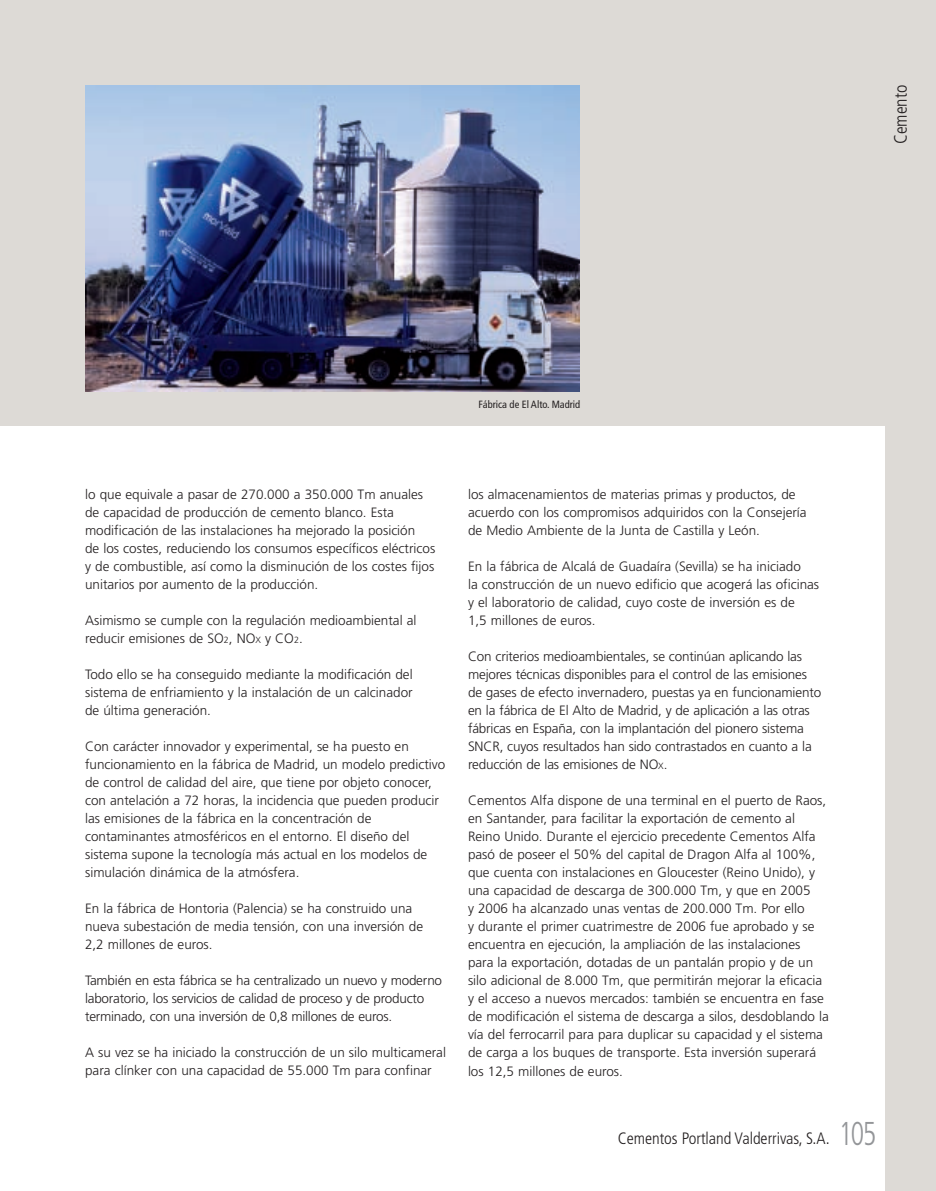
<style>
.page{position:relative;width:936px;height:1191px;background:#fff}
.page>*{position:absolute;margin:0;border:0;box-sizing:border-box;transform-origin:0 0}
.t1{font:300 condensed 18px "Frutiger LT";color:#231f20}
.t2{font:300 condensed 16.5px "Frutiger LT";color:#231f20}
.t3{font:300 13.5px/18px "Frutiger LT";color:#231f20}
.t4{font:condensed 10.5px "Frutiger LT";color:#231f20}
.s1{font-size:9px}
.s2{font-size:33px;color:#939598}
</style>
<div class="page">
<div style="left:884px;top:0;width:51px;height:1191px;background:#dddad6"></div>
<div style="left:0;top:0;width:935px;height:425px;background:#dddad6"></div>
<img style="left:85px;top:85px;width:495px;height:306px">
<h1 class="t1" style="left:893px;top:144px;width:60px;rotate:-90deg">Cemento</h1>
<p class="t4" style="left:478px;top:400px;width:103px">Fábrica de El Alto. Madrid</p>
<p class="t3" style="left:85px;top:486px;width:352px">lo que equivale a pasar de 270.000 a 350.000 Tm anuales de capacidad de producción de cemento blanco. Esta modificación de las instalaciones ha mejorado la posición<br>de los costes, reduciendo los consumos específicos eléctricos y de combustible, así como la disminución de los costes fijos unitarios por aumento de la producción.</p>
<p class="t3" style="left:85px;top:612px;width:333px">Asimismo se cumple con la regulación medioambiental al reducir emisiones de SO<span class="s1">2</span>, NO<span class="s1">X</span> y CO<span class="s1">2</span>.</p>
<p class="t3" style="left:85px;top:666px;width:329px;text-align:justify">Todo ello se ha conseguido mediante la modificación del sistema de enfriamiento y la instalación de un calcinador de última generación.</p>
<p class="t3" style="left:85px;top:738px;width:362px">Con carácter innovador y experimental, se ha puesto en funcionamiento en la fábrica de Madrid, un modelo predictivo de control de calidad del aire, que tiene por objeto conocer, con antelación a 72 horas, la incidencia que pueden producir las emisiones de la fábrica en la concentración de contaminantes atmosféricos en el entorno. El diseño del sistema supone la tecnología más actual en los modelos de simulación dinámica de la atmósfera.</p>
<p class="t3" style="left:85px;top:900px;width:339px">En la fábrica de Hontoria (Palencia) se ha construido una nueva subestación de media tensión, con una inversión de<br>2,2 millones de euros.</p>
<p class="t3" style="left:85px;top:972px;width:358px">También en esta fábrica se ha centralizado un nuevo y moderno laboratorio, los servicios de calidad de proceso y de producto terminado, con una inversión de 0,8 millones de euros.</p>
<p class="t3" style="left:85px;top:1044px;width:362px">A su vez se ha iniciado la construcción de un silo multicameral para clínker con una capacidad de 55.000 Tm para confinar</p>
<p class="t3" style="left:468px;top:486px;width:340px">los almacenamientos de materias primas y productos, de acuerdo con los compromisos adquiridos con la Consejería de Medio Ambiente de la Junta de Castilla y León.</p>
<p class="t3" style="left:468px;top:558px;width:352px">En la fábrica de Alcalá de Guadaíra (Sevilla) se ha iniciado<br>la construcción de un nuevo edificio que acogerá las oficinas y el laboratorio de calidad, cuyo coste de inversión es de<br>1,5 millones de euros.</p>
<p class="t3" style="left:468px;top:648px;width:355px">Con criterios medioambientales, se continúan aplicando las mejores técnicas disponibles para el control de las emisiones de gases de efecto invernadero, puestas ya en funcionamiento en la fábrica de El Alto de Madrid, y de aplicación a las otras fábricas en España, con la implantación del pionero sistema SNCR, cuyos resultados han sido contrastados en cuanto a la reducción de las emisiones de NO<span class="s1">X</span>.</p>
<p class="t3" style="left:468px;top:792px;width:362px">Cementos Alfa dispone de una terminal en el puerto de Raos, en Santander, para facilitar la exportación de cemento al Reino Unido. Durante el ejercicio precedente Cementos Alfa pasó de poseer el 50% del capital de Dragon Alfa al 100%, que cuenta con instalaciones en Gloucester (Reino Unido), y una capacidad de descarga de 300.000 Tm, y que en 2005<br>y 2006 ha alcanzado unas ventas de 200.000 Tm. Por ello<br>y durante el primer cuatrimestre de 2006 fue aprobado y se encuentra en ejecución, la ampliación de las instalaciones para la exportación, dotadas de un pantalán propio y de un silo adicional de 8.000 Tm, que permitirán mejorar la eficacia y el acceso a nuevos mercados: también se encuentra en fase de modificación el sistema de descarga a silos, desdoblando la vía del ferrocarril para para duplicar su capacidad y el sistema de carga a los buques de transporte. Esta inversión superará los 12,5 millones de euros.</p>
<p class="t2" style="left:618px;top:1131px;width:260px">Cementos Portland Valderrivas, S.A. <span class="s2">105</span></p>
</div>
